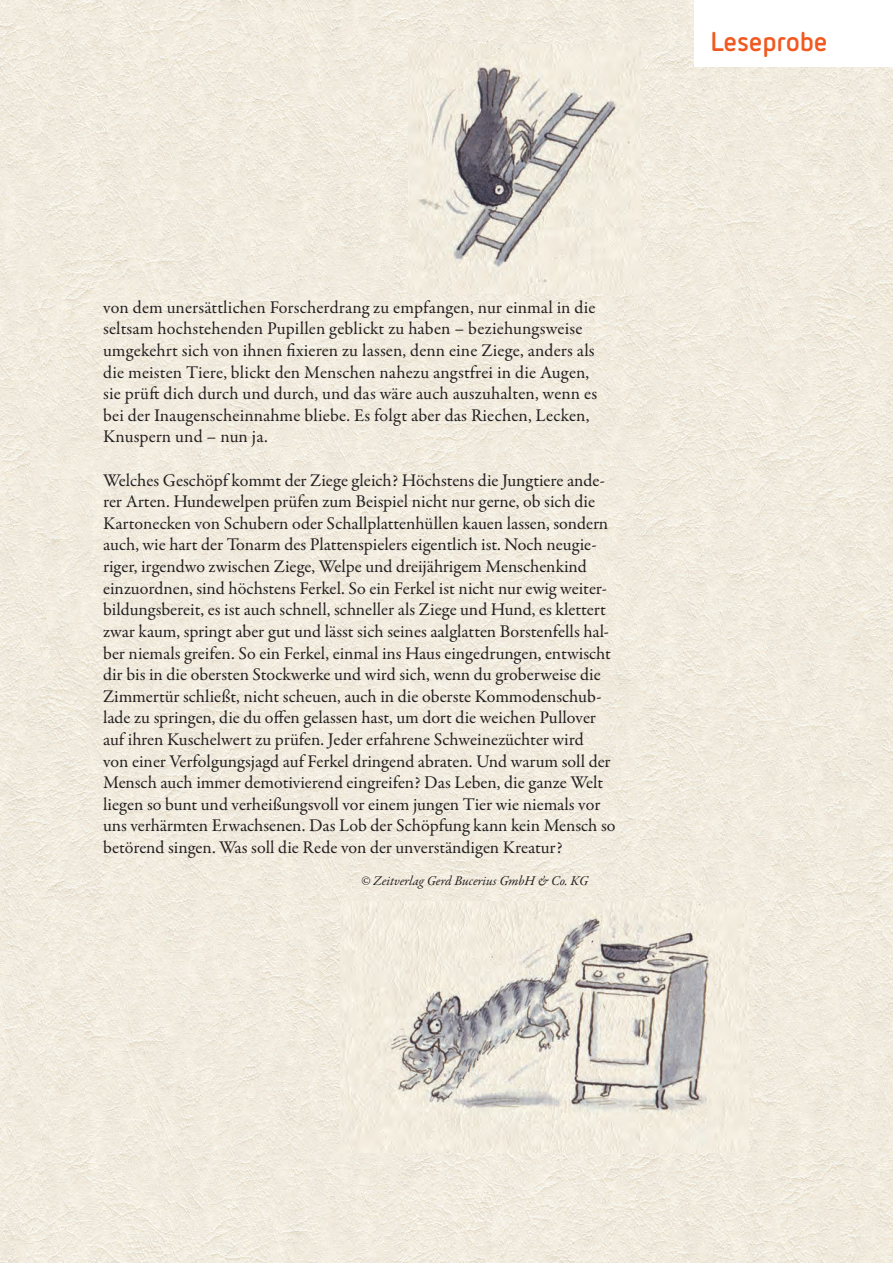
<style>
.page{position:relative;width:893px;height:1263px;background:#fff}
.page>*{position:absolute;margin:0;border:0;box-sizing:border-box;transform-origin:0 0}
.t1{font:700 27px "Netto OT";letter-spacing:-.01em;color:#f15921}
.t2{font:18px/21.6px "Garamond Premr Pro";color:#231f20}
.t3{font:italic 13.5px "Garamond Premr Pro";color:#231f20}
</style>
<div class="page">
<img style="left:0;top:0;width:893px;height:1263px">
<div style="left:694px;top:0;width:199px;height:66px;background:#fff"></div>
<img style="left:340px;top:901px;width:408px;height:251px">
<img style="left:408px;top:45px;width:233px;height:248px">
<p class="t2" style="left:103px;top:297px;width:495px">von dem unersättlichen Forscherdrang zu empfangen, nur einmal in die seltsam hochstehenden Pupillen geblickt zu haben – beziehungsweise umgekehrt sich von ihnen fixieren zu lassen, denn eine Ziege, anders als die meisten Tiere, blickt den Menschen nahezu angstfrei in die Augen, sie prüft dich durch und durch, und das wäre auch auszuhalten, wenn es bei der Inaugenscheinnahme bliebe. Es folgt aber das Riechen, Lecken, Knuspern und – nun ja.</p>
<p class="t2" style="left:103px;top:470px;width:514px">Welches Geschöpf kommt der Ziege gleich? Höchstens die Jungtiere ande&shy;rer Arten. Hundewelpen prüfen zum Beispiel nicht nur gerne, ob sich die Kartonecken von Schubern oder Schallplattenhüllen kauen lassen, sondern auch, wie hart der Tonarm des Plattenspielers eigentlich ist. Noch neugie&shy;riger, irgendwo zwischen Ziege, Welpe und dreijährigem Menschenkind einzuordnen, sind höchstens Ferkel. So ein Ferkel ist nicht nur ewig weiter&shy;bildungsbereit, es ist auch schnell, schneller als Ziege und Hund, es klettert zwar kaum, springt aber gut und lässt sich seines aalglatten Borstenfells hal&shy;ber niemals greifen. So ein Ferkel, einmal ins Haus eingedrungen, entwischt dir bis in die obersten Stockwerke und wird sich, wenn du groberweise die Zimmertür schließt, nicht scheuen, auch in die oberste Kommodenschub&shy;lade zu springen, die du offen gelassen hast, um dort die weichen Pullover auf ihren Kuschelwert zu prüfen. Jeder erfahrene Schweinezüchter wird<br>von einer Verfolgungsjagd auf Ferkel dringend abraten. Und warum soll der Mensch auch immer demotivierend eingreifen? Das Leben, die ganze Welt liegen so bunt und verheißungsvoll vor einem jungen Tier wie niemals vor uns verhärmten Erwachsenen. Das Lob der Schöpfung kann kein Mensch so betörend singen. Was soll die Rede von der unverständigen Kreatur?</p>
<p class="t3" style="left:361px;top:872px;width:229px">© Zeitverlag Gerd Bucerius GmbH &amp; Co. KG</p>
<h1 class="t1" style="left:711px;top:25px;width:119px">Leseprobe</h1>
</div>
